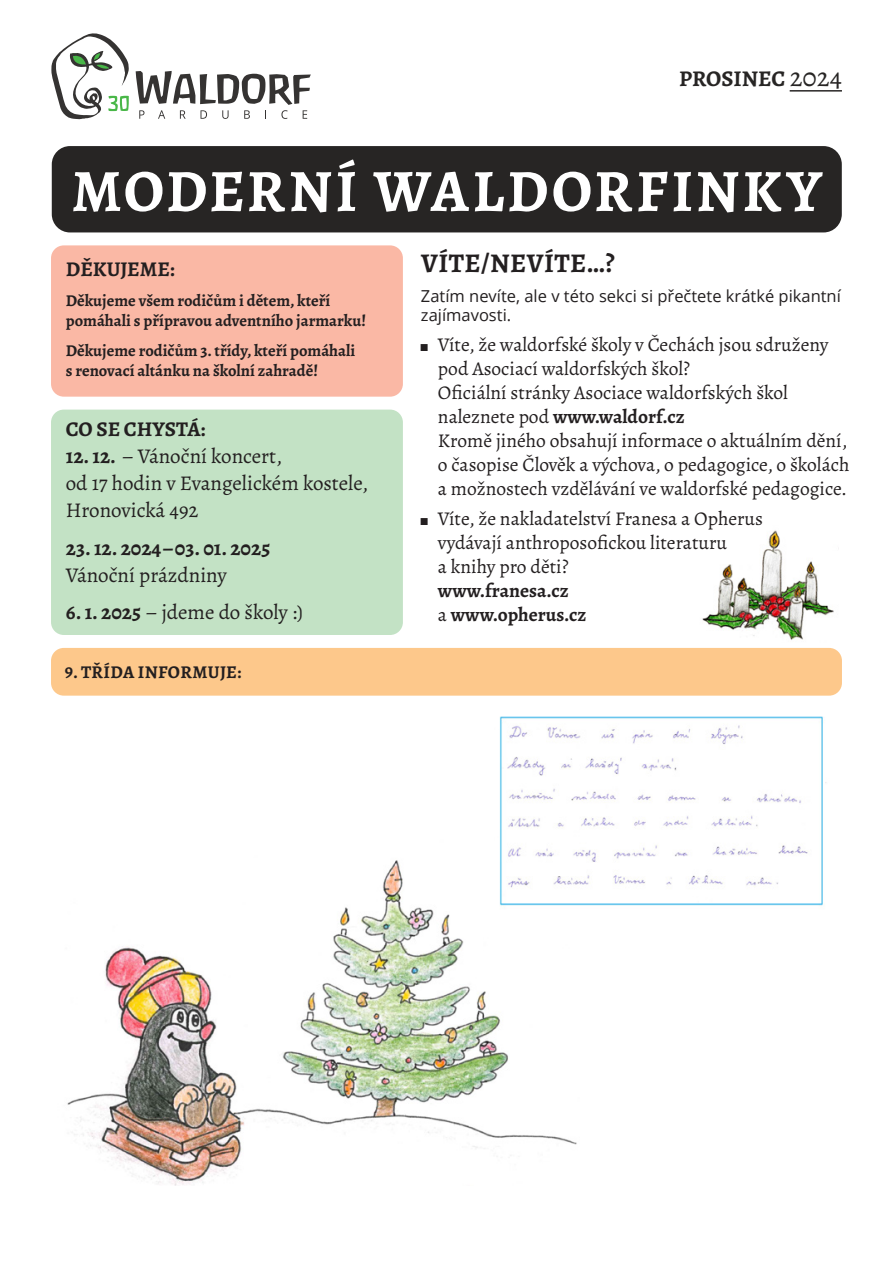
<style>
.page{position:relative;width:893px;height:1263px;background:#fff}
.page>*{position:absolute;margin:0;border:0;box-sizing:border-box;transform-origin:0 0}
.t1{font:700 60px "Alegreya";letter-spacing:.05em;color:#fff}
.t2{font:700 27px "Alegreya";letter-spacing:.02em;color:#231f20}
.t3{font:700 22.5px "Alegreya";color:#272524}
.t4{font:21px/27px "Alegreya";color:#231f20}
.t5{font:700 21px "Alegreya";color:#231f20}
.t6{font:19.5px/24px "Alegreya";color:#231f20}
.t7{font:700 19.5px/24px "Alegreya";color:#231f20}
.t8{font:700 18px "Alegreya";letter-spacing:.02em;color:#231f20}
.t9{font:700 16.5px/19.8px "Alegreya";color:#231f20}
.t10{font:16.5px/19.5px "Open Sans";color:#231f20}
.s1{font-weight:400;font-size:27px}
.s2{font-weight:700;font-size:15px}
.s3{font-weight:700}
.s4{font-weight:400}
</style>
<div class="page">
<img style="left:67px;top:860px;width:510px;height:326px">
<img style="left:495px;top:716px;width:331px;height:198px">
<div style="left:51px;top:245px;width:352px;height:152px;background:#fab8a5;border-radius:13px"></div>
<div style="left:51px;top:410px;width:352px;height:225px;background:#c3e2c5;border-radius:13px"></div>
<div style="left:52px;top:146px;width:790px;height:86px;background:#272524;border-radius:18px"></div>
<div style="left:51px;top:648px;width:791px;height:48px;background:#fdc88b;border-radius:13px"></div>
<hr style="left:790px;top:90px;width:52px;height:2px;background:#272524">
<svg style="left:136px;top:71px;width:175px;height:48px"></svg>
<svg style="left:51px;top:33px;width:78px;height:86px"></svg>
<img style="left:702px;top:530px;width:132px;height:110px">
<p class="t3" style="left:679px;top:63px;width:164px">PROSINEC <span class="s1">2024</span></p>
<h1 class="t1" style="left:72px;top:150px;width:752px">MODERNÍ WALDORFINKY</h1>
<h2 class="t2" style="left:421px;top:244px;width:195px">VÍTE/NEVÍTE…?</h2>
<p class="t10" style="left:421px;top:285px;width:421px">Zatím nevíte, ale v této sekci si přečtete krátké pikantní zajímavosti.</p>
<p class="t6" style="left:438px;top:333px;width:413px;text-indent:-17px"><span class="s2">◼</span> Víte, že waldorfské školy v Čechách jsou sdruženy pod Asociací waldorfských škol?<br>Oficiální stránky Asociace waldorfských škol naleznete pod <span class="s3">www.waldorf.cz<br></span>Kromě jiného obsahují informace o aktuálním dění, o časopise Člověk a výchova, o pedagogice, o školách a možnostech vzdělávání ve waldorfské pedagogice.</p>
<p class="t6" style="left:438px;top:507px;width:326px;text-indent:-17px"><span class="s2">◼</span> Víte, že nakladatelství Franesa a Opherus vydávají anthroposofickou literaturu<br>a knihy pro děti?</p>
<p class="t7" style="left:438px;top:578px;width:150px">www.franesa.cz<br><span class="s4">a</span> www.opherus.cz</p>
<p class="t8" style="left:65px;top:659px;width:178px">9. TŘÍDA INFORMUJE:</p>
<p class="t5" style="left:66px;top:254px;width:111px">DĚKUJEME:</p>
<p class="t9" style="left:66px;top:290px;width:302px">Děkujeme všem rodičům i dětem, kteří pomáhali s přípravou adventního jarmarku!</p>
<p class="t9" style="left:66px;top:341px;width:291px">Děkujeme rodičům 3. třídy, kteří pomáhali s renovací altánku na školní zahradě!</p>
<p class="t5" style="left:66px;top:415px;width:141px">CO SE CHYSTÁ:</p>
<p class="t4" style="left:66px;top:443px;width:304px"><span class="s3">12. 12.</span> – Vánoční koncert,<br>od 17 hodin v Evangelickém kostele,<br>Hronovická 492</p>
<p class="t5" style="left:66px;top:533px;width:206px">23. 12. 2024–03. 01. 2025</p>
<p class="t4" style="left:66px;top:561px;width:162px">Vánoční prázdniny</p>
<p class="t4" style="left:66px;top:599px;width:239px"><span class="s3">6. 1. 2025</span> – jdeme do školy :)</p>
</div>
